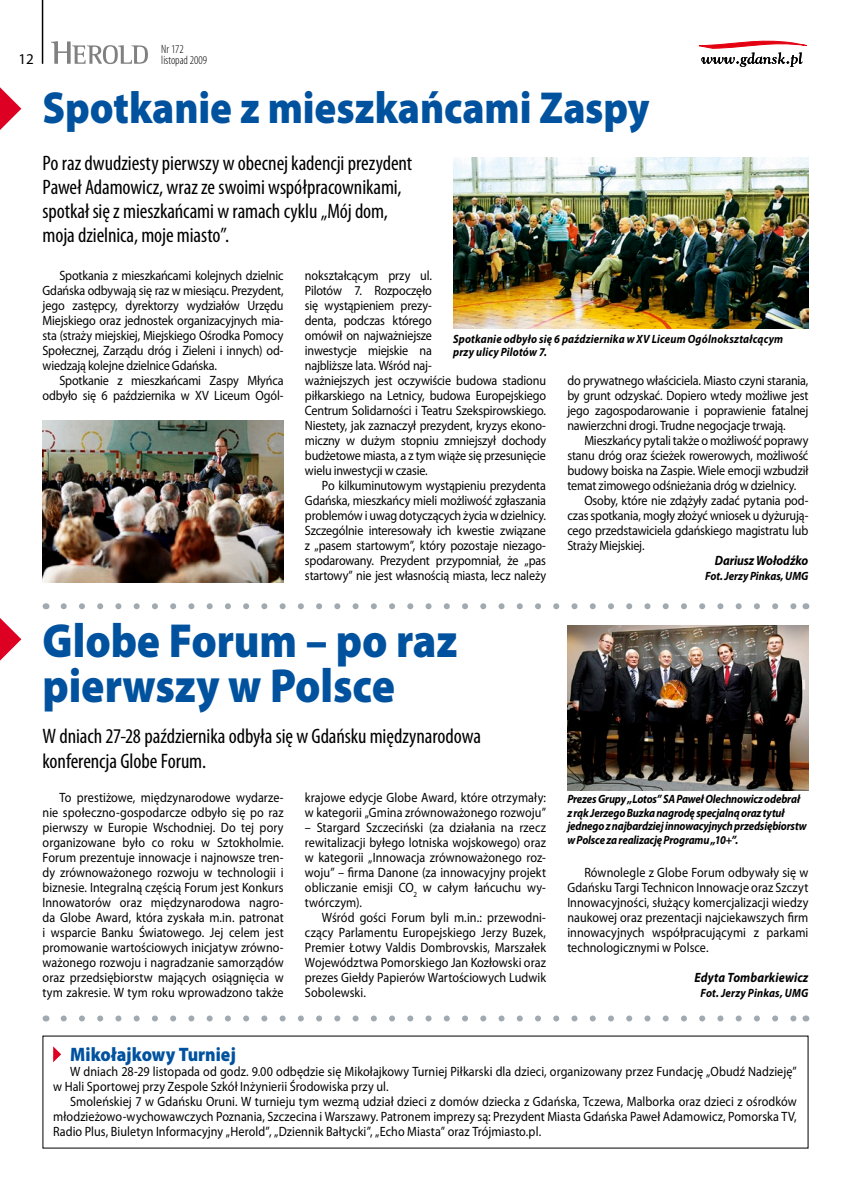
<style>
.page{position:relative;width:851px;height:1191px;background:#fff}
.page>*{position:absolute;margin:0;border:0;box-sizing:border-box;transform-origin:0 0}
.t1{font:900 48px/45px "Myriad Pro";letter-spacing:-.005em;color:#00529f;scale:.9 1}
.t2{font:900 45px "Myriad Pro";letter-spacing:-.005em;color:#00529f;scale:.9 1}
.t3{font:condensed 21px/24px "Myriad Pro";letter-spacing:-.005em;color:#000}
.t4{font:900 19.5px "Myriad Pro";color:#00529f;scale:.9 1}
.t5{font:15px "Myriad Pro";color:#000}
.t6{font:13.5px/15px "Myriad Pro";letter-spacing:-.01em;color:#000;text-align:justify;scale:.9 1}
.t7{font:italic 700 13.5px "Myriad Pro";letter-spacing:.005em;color:#000;scale:.9 1}
.t8{font:italic 700 12px/13.5px "Myriad Pro";letter-spacing:-.01em;color:#000;scale:.9 1}
.t9{font:italic 700 12px/13.5px "Myriad Pro";letter-spacing:.015em;color:#000;scale:.9 1}
.t10{font:300 condensed 12px "Myriad Pro";color:#000}
</style>
<div class="page">
<hr style="left:42px;top:0;width:1px;height:64px;background:#000">
<svg style="left:51px;top:41px;width:97px;height:23px"></svg>
<svg style="left:698px;top:40px;width:109px;height:27px"></svg>
<img style="left:567px;top:625px;width:241px;height:165px">
<svg style="left:0;top:87px;width:21px;height:43px"></svg>
<svg style="left:64px;top:603px;width:732px;height:6px"></svg>
<svg style="left:0;top:618px;width:21px;height:43px"></svg>
<img style="left:43px;top:420px;width:240px;height:162px">
<img style="left:453px;top:157px;width:355px;height:172px">
<svg style="left:53px;top:1046px;width:8px;height:16px"></svg>
<svg style="left:64px;top:1015px;width:732px;height:6px"></svg>
<p class="t10" style="left:161px;top:42px;width:24px">Nr 172</p>
<p class="t5" style="left:19px;top:49px;width:14px">12</p>
<p class="t10" style="left:161px;top:53px;width:47px">listopad 2009</p>
<h2 class="t2" style="left:43px;top:78px;width:675px">Spotkanie z mieszkańcami Zaspy</h2>
<h3 class="t3" style="left:43px;top:150px;width:371px">Po raz dwudziesty pierwszy w obecnej kadencji prezydent Paweł Adamowicz, wraz ze swoimi współpracownikami, spotkał się z mieszkańcami w ramach cyklu „Mój dom, moja dzielnica, moje miasto”.</h3>
<p class="t6" style="left:305px;top:268px;width:269px;text-align:left">nokształcącym przy ul.<br>Pilotów 7. Rozpoczęło<br>się wystąpieniem prezy-<br>denta, podczas którego<br>omówił on najważniejsze<br>inwestycje miejskie na<br>najbliższe lata. Wśród naj-<br>ważniejszych jest oczywiście budowa stadionu piłkarskiego na Letnicy, budowa Europejskiego Centrum Solidarności i Teatru Szekspirowskiego.<br>Niestety, jak zaznaczył prezydent, kryzys ekono&shy;miczny w dużym stopniu zmniejszył dochody budżetowe miasta, a z tym wiąże się przesunięcie wielu inwestycji w czasie.</p>
<p class="t6" style="left:305px;top:478px;width:269px;text-indent:17px">Po kilkuminutowym wystąpieniu prezydenta Gdańska, mieszkańcy mieli możliwość zgłaszania problemów i uwag dotyczących życia w dzielnicy.<br>Szczególnie interesowały ich kwestie związane z „pasem startowym”, który pozostaje niezago&shy;spodarowany. Prezydent przypomniał, że „pas startowy” nie jest własnością miasta, lecz należy</p>
<p class="t6" style="left:43px;top:268px;width:269px;text-indent:17px">Spotkania z mieszkańcami kolejnych dzielnic Gdańska odbywają się raz w miesiącu. Prezydent, jego zastępcy, dyrektorzy wydziałów Urzędu Miejskiego oraz jednostek organizacyjnych mia&shy;sta (straży miejskiej, Miejskiego Ośrodka Pomocy Społecznej, Zarządu dróg i Zieleni i innych) od&shy;wiedzają kolejne dzielnice Gdańska.</p>
<p class="t6" style="left:43px;top:373px;width:269px;text-align:right">Spotkanie z mieszkańcami Zaspy Młyńca odbyło się 6 października w XV Liceum Ogól-</p>
<p class="t9" style="left:453px;top:332px;width:368px">Spotkanie odbyło się 6 października w XV Liceum Ogólnokształcącym przy ulicy Pilotów 7.</p>
<p class="t6" style="left:567px;top:372px;width:269px">do prywatnego właściciela. Miasto czyni starania, by grunt odzyskać. Dopiero wtedy możliwe jest jego zagospodarowanie i poprawienie fatalnej nawierzchni drogi. Trudne negocjacje trwają.</p>
<p class="t6" style="left:584px;top:432px;width:250px">Mieszkańcy pytali także o możliwość poprawy</p>
<p class="t6" style="left:567px;top:447px;width:269px">stanu dróg oraz ścieżek rowerowych, możliwość</p>
<p class="t6" style="left:567px;top:462px;width:269px">budowy boiska na Zaspie. Wiele emocji wzbudził</p>
<p class="t6" style="left:567px;top:477px;width:256px">temat zimowego odśnieżania dróg w dzielnicy.</p>
<p class="t6" style="left:584px;top:492px;width:250px">Osoby, które nie zdążyły zadać pytania pod-</p>
<p class="t6" style="left:567px;top:507px;width:269px">czas spotkania, mogły złożyć wniosek u dyżurują-</p>
<p class="t6" style="left:567px;top:522px;width:269px">cego przedstawiciela gdańskiego magistratu lub</p>
<p class="t6" style="left:567px;top:537px;width:87px">Straży Miejskiej.</p>
<p class="t7" style="left:714px;top:551px;width:105px">Dariusz Wołodźko</p>
<p class="t8" style="left:705px;top:568px;width:116px">Fot. Jerzy Pinkas, UMG</p>
<h1 class="t1" style="left:43px;top:616px;width:462px">Globe Forum – po raz pierwszy w Polsce</h1>
<h3 class="t3" style="left:43px;top:723px;width:440px;line-height:25.5px">W dniach 27-28 października odbyła się w Gdańsku międzynarodowa konferencja Globe Forum.</h3>
<p class="t6" style="left:305px;top:790px;width:269px">krajowe edycje Globe Award, które otrzymały: w kategorii „Gmina zrównoważonego rozwoju”</p>
<p class="t6" style="left:305px;top:820px;width:269px">– Stargard Szczeciński (za działania na rzecz rewitalizacji byłego lotniska wojskowego) oraz w kategorii „Innowacja zrównoważonego roz&shy;woju” – firma Danone (za innowacyjny projekt obliczanie emisji CO<sub>2</sub> w całym łańcuchu wy&shy;twórczym).</p>
<p class="t6" style="left:305px;top:910px;width:269px;text-indent:17px">Wśród gości Forum byli m.in.: przewodni&shy;czący Parlamentu Europejskiego Jerzy Buzek, Premier Łotwy Valdis Dombrovskis, Marszałek Województwa Pomorskiego Jan Kozłowski oraz prezes Giełdy Papierów Wartościowych Ludwik Sobolewski.</p>
<p class="t6" style="left:43px;top:790px;width:269px;text-indent:17px">To prestiżowe, międzynarodowe wydarze&shy;nie społeczno-gospodarcze odbyło się po raz pierwszy w Europie Wschodniej. Do tej pory organizowane było co roku w Sztokholmie.<br>Forum prezentuje innowacje i najnowsze tren&shy;dy zrównoważonego rozwoju w technologii i biznesie. Integralną częścią Forum jest Konkurs Innowatorów oraz międzynarodowa nagro&shy;da Globe Award, która zyskała m.in. patronat i wsparcie Banku Światowego. Jej celem jest promowanie wartościowych inicjatyw zrówno&shy;ważonego rozwoju i nagradzanie samorządów oraz przedsiębiorstw mających osiągnięcia w tym zakresie. W tym roku wprowadzono także</p>
<p class="t8" style="left:567px;top:792px;width:267px">Prezes Grupy „Lotos” SA Paweł Olechnowicz odebrał z rąk Jerzego Buzka nagrodę specjalną oraz tytuł jednego z najbardziej innowacyjnych przedsiębiorstw w Polsce za realizację Programu „10+”.</p>
<p class="t6" style="left:567px;top:864px;width:269px;text-indent:17px">Równolegle z Globe Forum odbywały się w Gdańsku Targi Technicon Innowacje oraz Szczyt Innowacyjności, służący komercjalizacji wiedzy naukowej oraz prezentacji najciekawszych firm innowacyjnych współpracującymi z parkami technologicznymi w Polsce.</p>
<p class="t7" style="left:694px;top:968px;width:128px">Edyta Tombarkiewicz</p>
<p class="t9" style="left:700px;top:985px;width:121px">Fot. Jerzy Pinkas, UMG</p>
<h3 class="t4" style="left:70px;top:1041px;width:185px">Mikołajkowy Turniej</h3>
<p class="t6" style="left:53px;top:1063px;width:827px;text-indent:17px">W dniach 28-29 listopada od godz. 9.00 odbędzie się Mikołajkowy Turniej Piłkarski dla dzieci, organizowany przez Fundację „Obudź Nadzieję” w Hali Sportowej przy Zespole Szkół Inżynierii Środowiska przy ul.</p>
<p class="t6" style="left:53px;top:1093px;width:827px;text-indent:17px">Smoleńskiej 7 w Gdańsku Oruni. W turnieju tym wezmą udział dzieci z domów dziecka z Gdańska, Tczewa, Malborka oraz dzieci z ośrodków młodzieżowo-wychowawczych Poznania, Szczecina i Warszawy. Patronem imprezy są: Prezydent Miasta Gdańska Paweł Adamowicz, Pomorska TV, Radio Plus, Biuletyn Informacyjny „Herold”, „Dziennik Bałtycki”, „Echo Miasta” oraz Trójmiasto.pl.</p>
</div>
